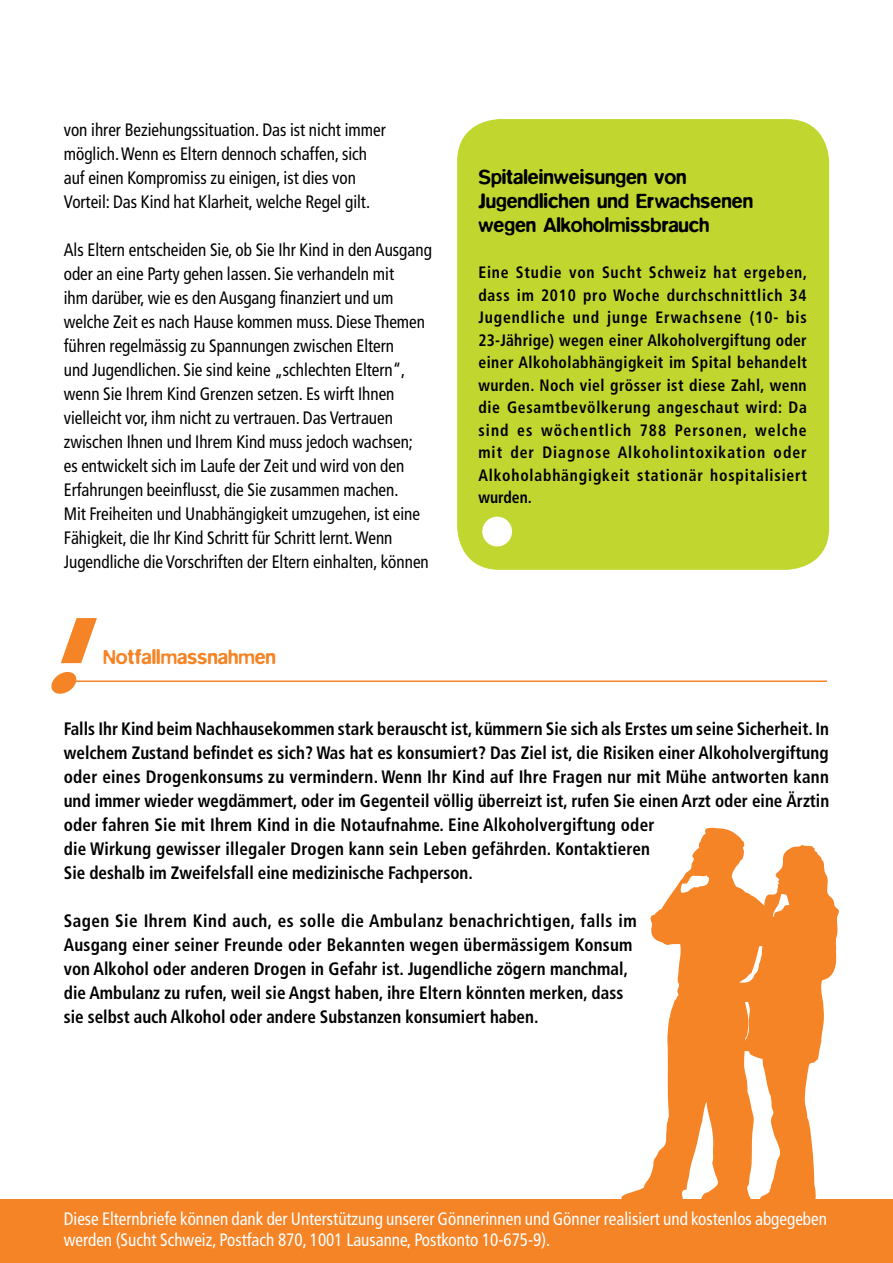
<style>
.page{position:relative;width:893px;height:1263px;background:#fff}
.page>*{position:absolute;margin:0;border:0;box-sizing:border-box;transform-origin:0 0}
.t1{font:500 21px/24px "Blur";color:#000;scale:.95 1}
.t2{font:500 21px "Blur";color:#f58427;scale:.95 1}
.t3{font:700 condensed 18px/24px "Frutiger";color:#000;scale:.95 1}
.t4{font:condensed 18px/24px "Frutiger";color:#000;scale:.95 1}
.t5{font:condensed 18px/21px "Frutiger";color:#fff;scale:.95 1}
.t6{font:700 condensed 16.5px/22.5px "Frutiger";letter-spacing:.05em;color:#000;text-align:justify;scale:.95 1}
</style>
<div class="page">
<div style="left:0;top:1199px;width:893px;height:64px;background:#f58427"></div>
<div style="left:457px;top:119px;width:372px;height:451px;background:#c1d72f;border-radius:43px"></div>
<div style="left:482px;top:517px;width:30px;height:29px;background:#fff;border-radius:50%"></div>
<svg style="left:51px;top:618px;width:46px;height:76px"></svg>
<svg style="left:789px;top:845px;width:50px;height:354px"></svg>
<svg style="left:621px;top:827px;width:168px;height:372px;fill:#f58427"></svg>
<hr style="left:74px;top:680px;width:753px;height:2px;background:#f58427">
<p class="t4" style="left:64px;top:118px;width:340px">von ihrer Beziehungssituation. Das ist nicht immer möglich. Wenn es Eltern dennoch schaffen, sich auf einen Kompromiss zu einigen, ist dies von Vorteil: Das Kind hat Klarheit, welche Regel gilt.</p>
<p class="t4" style="left:64px;top:238px;width:389px">Als Eltern entscheiden Sie, ob Sie Ihr Kind in den Ausgang oder an eine Party gehen lassen. Sie verhandeln mit<br>ihm darüber, wie es den Ausgang finanziert und um welche Zeit es nach Hause kommen muss. Diese Themen führen regelmässig zu Spannungen zwischen Eltern<br>und Jugendlichen. Sie sind keine „schlechten Eltern“, wenn Sie Ihrem Kind Grenzen setzen. Es wirft Ihnen vielleicht vor, ihm nicht zu vertrauen. Das Vertrauen zwischen Ihnen und Ihrem Kind muss jedoch wachsen;<br>es entwickelt sich im Laufe der Zeit und wird von den Erfahrungen beeinflusst, die Sie zusammen machen.<br>Mit Freiheiten und Unabhängigkeit umzugehen, ist eine Fähigkeit, die Ihr Kind Schritt für Schritt lernt. Wenn Jugendliche die Vorschriften der Eltern einhalten, können</p>
<p class="t2" style="left:103px;top:644px;width:183px">Notfallmassnahmen</p>
<p class="t1" style="left:478px;top:165px;width:291px">Spitaleinweisungen von<br>Jugendlichen und Erwachsenen wegen Alkoholmissbrauch</p>
<p class="t6" style="left:478px;top:261px;width:348px">Eine Studie von Sucht Schweiz hat ergeben, dass im 2010 pro Woche durchschnittlich 34<br>Jugendliche und junge Erwachsene (10- bis 23-Jährige) wegen einer Alkoholvergiftung oder einer Alkoholabhängigkeit im Spital behandelt wurden. Noch viel grösser ist diese Zahl, wenn die Gesamtbevölkerung angeschaut wird: Da sind es wöchentlich 788 Personen, welche mit der Diagnose Alkoholintoxikation oder Alkoholabhängigkeit stationär hospitalisiert wurden.</p>
<p class="t3" style="left:64px;top:717px;width:807px">Falls Ihr Kind beim Nachhausekommen stark berauscht ist, kümmern Sie sich als Erstes um seine Sicherheit. In welchem Zustand befindet es sich? Was hat es konsumiert? Das Ziel ist, die Risiken einer Alkoholvergiftung oder eines Drogenkonsums zu vermindern. Wenn Ihr Kind auf Ihre Fragen nur mit Mühe antworten kann und immer wieder wegdämmert, oder im Gegenteil völlig überreizt ist, rufen Sie einen Arzt oder eine Ärztin oder fahren Sie mit Ihrem Kind in die Notaufnahme. Eine Alkoholvergiftung oder<br>die Wirkung gewisser illegaler Drogen kann sein Leben gefährden. Kontaktieren<br>Sie deshalb im Zweifelsfall eine medizinische Fachperson.</p>
<p class="t3" style="left:64px;top:909px;width:604px">Sagen Sie Ihrem Kind auch, es solle die Ambulanz benachrichtigen, falls im Ausgang einer seiner Freunde oder Bekannten wegen übermässigem Konsum von Alkohol oder anderen Drogen in Gefahr ist. Jugendliche zögern manchmal, die Ambulanz zu rufen, weil sie Angst haben, ihre Eltern könnten merken, dass sie selbst auch Alkohol oder andere Substanzen konsumiert haben.</p>
<p class="t5" style="left:64px;top:1209px;width:805px">Diese Elternbriefe können dank der Unterstützung unserer Gönnerinnen und Gönner realisiert und kostenlos abgegeben werden (Sucht Schweiz, Postfach 870, 1001 Lausanne, Postkonto 10-675-9).</p>
</div>
